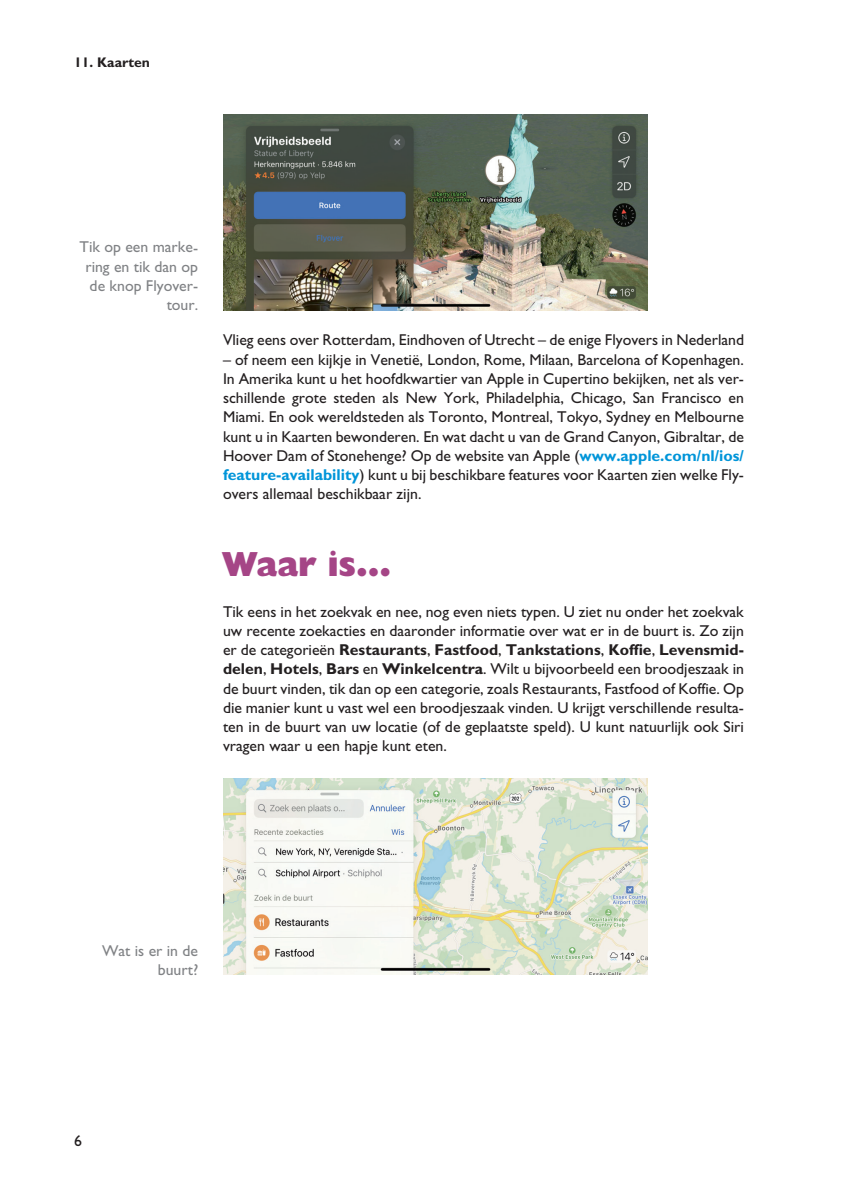
<style>
.page{position:relative;width:843px;height:1191px;background:#fff}
.page>*{position:absolute;margin:0;border:0;box-sizing:border-box;transform-origin:0 0}
.t1{font:700 35px "Humanst 521 X Bd BT";color:#a54586}
.t2{font:15.75px/19.2px "Gill Sans";color:#231f20;text-align:justify}
.t3{font:15.75px/19.2px "Gill Sans";color:#808285;text-align:right}
.t4{font:700 14px "Gill Sans";color:#231f20}
.s1{font-weight:700;color:#0095d9}
.s2{font-weight:700}
</style>
<div class="page">
<img style="left:223px;top:114px;width:424px;height:196px">
<img style="left:223px;top:779px;width:424px;height:196px">
<p class="t4" style="left:74px;top:57px;width:77px">11. Kaarten</p>
<p class="t3" style="left:80px;top:239px;width:120px">Tik op een marke&shy;ring en tik dan op de knop Flyover&shy;tour.</p>
<p class="t2" style="left:223px;top:332px;width:522px">Vlieg eens over Rotterdam, Eindhoven of Utrecht – de enige Flyovers in Nederland</p>
<p class="t2" style="left:223px;top:351px;width:522px">– of neem een kijkje in Venetië, London, Rome, Milaan, Barcelona of Kopenhagen.<br>In Amerika kunt u het hoofdkwartier van Apple in Cupertino bekijken, net als ver&shy;schillende grote steden als New York, Philadelphia, Chicago, San Francisco en Miami. En ook wereldsteden als Toronto, Montreal, Tokyo, Sydney en Melbourne kunt u in Kaarten bewonderen. En wat dacht u van de Grand Canyon, Gibraltar, de Hoover Dam of Stonehenge? Op de website van Apple (<span class="s1">www.apple.com/nl/ios/ feature-availability</span>) kunt u bij beschikbare features voor Kaarten zien welke Fly&shy;overs allemaal beschikbaar zijn.</p>
<h1 class="t1" style="left:223px;top:544px;width:170px">Waar is…</h1>
<p class="t2" style="left:223px;top:603px;width:522px">Tik eens in het zoekvak en nee, nog even niets typen. U ziet nu onder het zoekvak uw recente zoekacties en daaronder informatie over wat er in de buurt is. Zo zijn er de categorieën <span class="s2">Restaurants</span>, <span class="s2">Fastfood</span>, <span class="s2">Tankstations</span>, <span class="s2">Koffie</span>, <span class="s2">Levensmid&shy;delen</span>, <span class="s2">Hotels</span>, <span class="s2">Bars</span> en <span class="s2">Winkelcentra</span>. Wilt u bijvoorbeeld een broodjeszaak in de buurt vinden, tik dan op een categorie, zoals Restaurants, Fastfood of Koffie. Op die manier kunt u vast wel een broodjeszaak vinden. U krijgt verschillende resulta&shy;ten in de buurt van uw locatie (of de geplaatste speld). U kunt natuurlijk ook Siri vragen waar u een hapje kunt eten.</p>
<p class="t3" style="left:102px;top:942px;width:98px">Wat is er in de buurt?</p>
<p class="t2" style="left:74px;top:1133px;width:9px">6</p>
</div>
